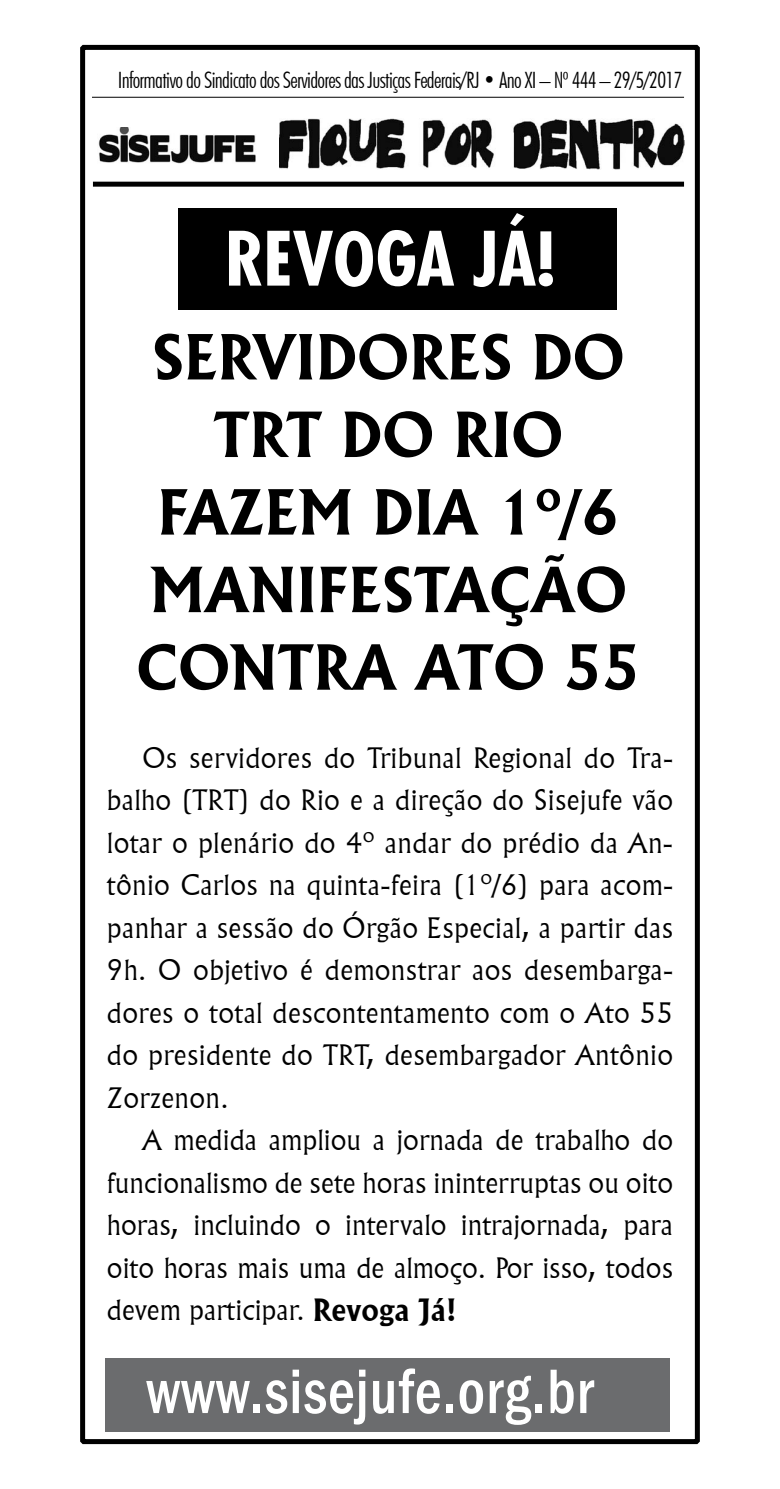
<style>
.page{position:relative;width:780px;height:1489px;background:#fff}
.page>*{position:absolute;margin:0;border:0;box-sizing:border-box;transform-origin:0 0}
.t1{font:700 condensed 72.5px "Futura";color:#fff}
.t2{font:500 condensed 65px "Franklin Gothic";letter-spacing:.015em;color:#fff;scale:.93 1}
.t3{font:700 60px/77.5px "Flareserif 821 BT";color:#000;text-align:center}
.t4{font:300 27.5px/42.5px "Flareserif 821 BT";color:#000;text-align:justify}
.t5{font:300 condensed 22.5px "Futura BT";letter-spacing:-.03em;color:#000}
.s1{font-weight:700;font-size:30px}
</style>
<div class="page">
<div style="left:178px;top:208px;width:438px;height:101px;background:#000"></div>
<div style="left:105px;top:1358px;width:564px;height:73px;background:#6b6c6e"></div>
<div style="left:80px;top:45px;width:619px;height:1398px;border:5px solid #000"></div>
<div style="left:93px;top:182px;width:591px;height:5px;background:#000"></div>
<hr style="left:92px;top:97px;width:592px;height:1px;background:#000">
<img style="left:280px;top:118px;width:404px;height:51px">
<img style="left:98px;top:127px;width:158px;height:36px">
<p class="t5" style="left:118px;top:66px;width:566px">Informativo do Sindicato dos Servidores das Justiças Federais/RJ • Ano XI – Nº 444 – 29/5/2017</p>
<h1 class="t1" style="left:225px;top:212px;width:330px">REVOGA JÁ!</h1>
<h3 class="t3" style="left:136px;top:318px;width:505px">SERVIDORES DO<br>TRT DO RIO<br>FAZEM DIA 1º/6<br>MANIFESTAÇÃO<br>CONTRA ATO 55</h3>
<p class="t4" style="left:107px;top:736px;width:568px;text-indent:35px">Os servidores do Tribunal Regional do Tra&shy;balho (TRT) do Rio e a direção do Sisejufe vão lotar o plenário do 4º andar do prédio da An&shy;tônio Carlos na quinta-feira (1º/6) para acom&shy;panhar a sessão do Órgão Especial, a partir das 9h. O objetivo é demonstrar aos desembarga&shy;dores o total descontentamento com o Ato 55 do presidente do TRT, desembargador Antônio Zorzenon.</p>
<p class="t4" style="left:107px;top:1118px;width:568px;text-indent:35px">A medida ampliou a jornada de trabalho do funcionalismo de sete horas ininterruptas ou oito horas, incluindo o intervalo intrajornada, para oito horas mais uma de almoço. Por isso, todos devem participar. <span class="s1">REVOGA JÁ!</span></p>
<h2 class="t2" style="left:146px;top:1348px;width:482px">www.sisejufe.org.br</h2>
</div>
